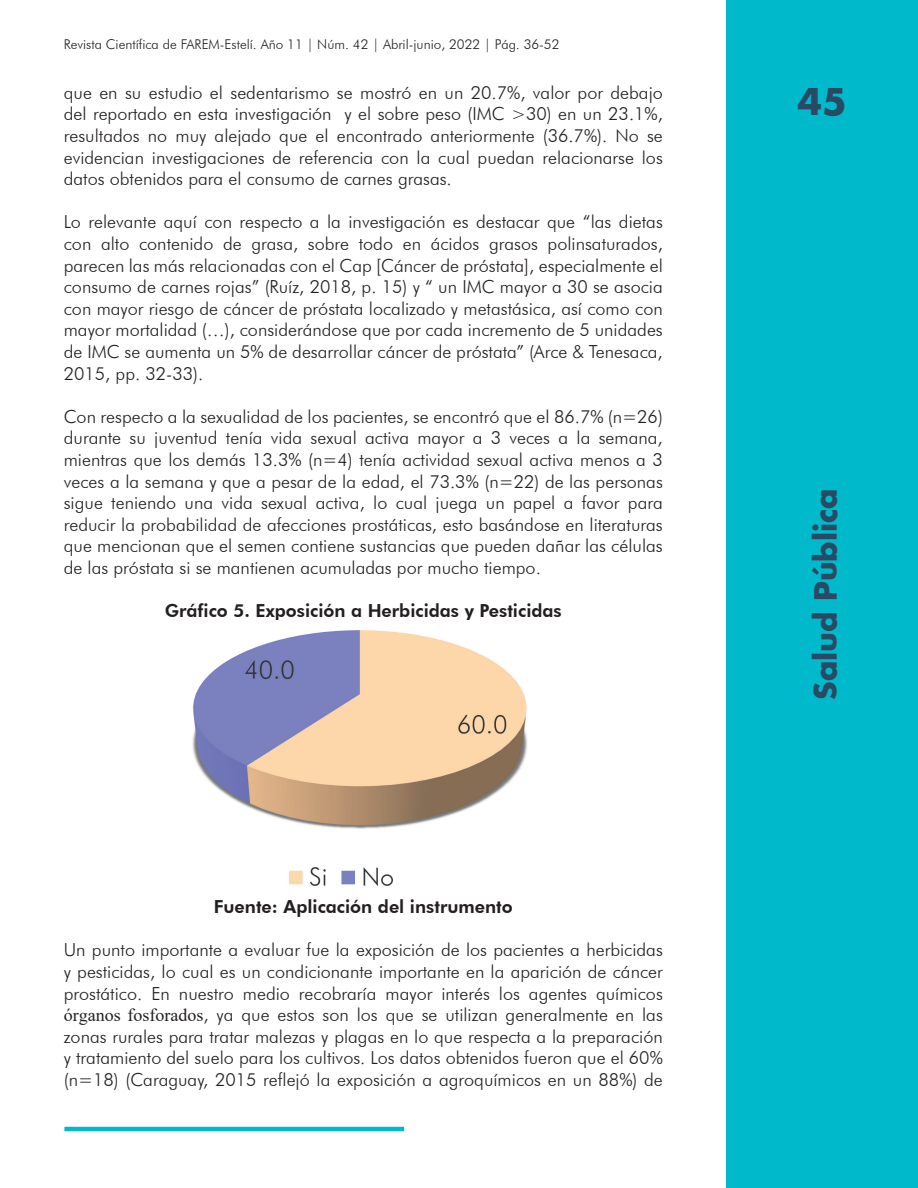
<style>
.page{position:relative;width:918px;height:1188px;background:#fff}
.page>*{position:absolute;margin:0;border:0;box-sizing:border-box;transform-origin:0 0}
.t1{font:700 36px "Futura";color:#284a65}
.t2{font:700 30px "Futura";color:#284a65}
.t3{font:300 18px/21.6px "Futura BT";color:#231f20;text-align:justify}
.t4{font:800 18px "Futura BT";color:#231f20}
.t5{font:300 13.5px "Futura BT";color:#231f20}
.s1{font-family:"Times New Roman";font-weight:400}
</style>
<div class="page">
<div style="left:727px;top:0;width:191px;height:1188px;background:#00b9ca"></div>
<hr style="left:64px;top:1127px;width:340px;height:4px;background:#00b9ca">
<img style="left:192px;top:630px;width:336px;height:257px">
<p class="t5" style="left:64px;top:36px;width:497px">Revista Científica de FAREM-Estelí. Año 11 | Núm. 42 | Abril-junio, 2022 | Pág. 36-52</p>
<p class="t3" style="left:64px;top:81px;width:601px">que en su estudio el sedentarismo se mostró en un 20.7%, valor por debajo del reportado en esta investigación y el sobre peso (IMC &gt;30) en un 23.1%, resultados no muy alejado que el encontrado anteriormente (36.7%). No se evidencian investigaciones de referencia con la cual puedan relacionarse los datos obtenidos para el consumo de carnes grasas.</p>
<p class="t3" style="left:64px;top:211px;width:601px">Lo relevante aquí con respecto a la investigación es destacar que “las dietas con alto contenido de grasa, sobre todo en ácidos grasos polinsaturados, parecen las más relacionadas con el Cap [Cáncer de próstata], especialmente el consumo de carnes rojas” (Ruíz, 2018, p. 15) y “ un IMC mayor a 30 se asocia con mayor riesgo de cáncer de próstata localizado y metastásica, así como con mayor mortalidad (…), considerándose que por cada incremento de 5 unidades de IMC se aumenta un 5% de desarrollar cáncer de próstata” (Arce &amp; Tenesaca, 2015, pp. 32-33).</p>
<p class="t3" style="left:64px;top:405px;width:601px">Con respecto a la sexualidad de los pacientes, se encontró que el 86.7% (n=26) durante su juventud tenía vida sexual activa mayor a 3 veces a la semana, mientras que los demás 13.3% (n=4) tenía actividad sexual activa menos a 3 veces a la semana y que a pesar de la edad, el 73.3% (n=22) de las personas sigue teniendo una vida sexual activa, lo cual juega un papel a favor para reducir la probabilidad de afecciones prostáticas, esto basándose en literaturas que mencionan que el semen contiene sustancias que pueden dañar las células de las próstata si se mantienen acumuladas por mucho tiempo.</p>
<p class="t4" style="left:165px;top:600px;width:398px">Gráfico 5. Exposición a Herbicidas y Pesticidas</p>
<p class="t4" style="left:214px;top:896px;width:301px">Fuente: Aplicación del instrumento</p>
<p class="t3" style="left:64px;top:939px;width:601px">Un punto importante a evaluar fue la exposición de los pacientes a herbicidas y pesticidas, lo cual es un condicionante importante en la aparición de cáncer prostático. En nuestro medio recobraría mayor interés los agentes químicos <span class="s1">órganos fosforados</span>, ya que estos son los que se utilizan generalmente en las zonas rurales para tratar malezas y plagas en lo que respecta a la preparación y tratamiento del suelo para los cultivos. Los datos obtenidos fueron que el 60% (n=18) (Caraguay, 2015 reflejó la exposición a agroquímicos en un 88%) de</p>
<h1 class="t1" style="left:798px;top:77px;width:51px">45</h1>
<h2 class="t2" style="left:805px;top:700px;width:213px;rotate:-90deg">Salud Pública</h2>
</div>
